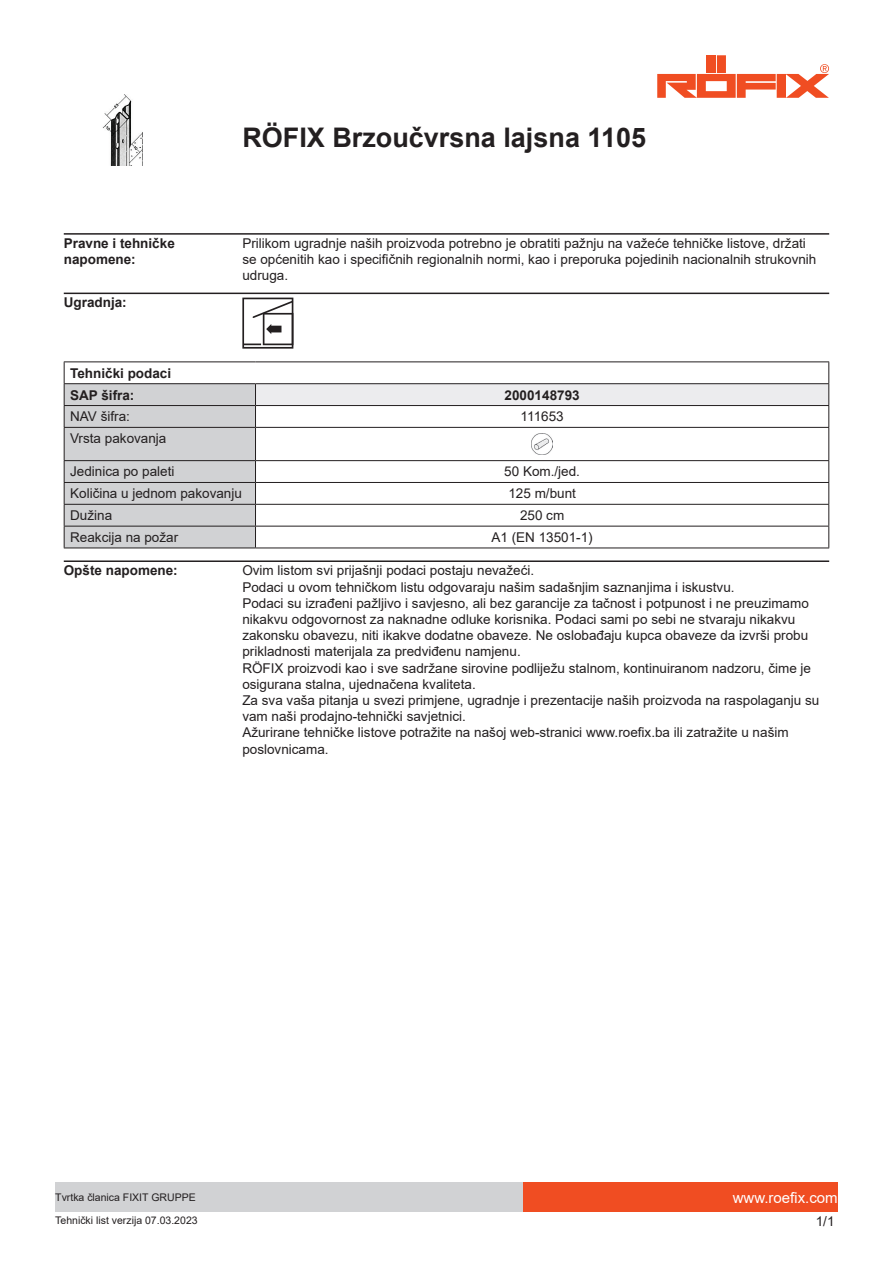
<style>
.page{position:relative;width:893px;height:1263px;background:#fff}
.page>*{position:absolute;margin:0;border:0;box-sizing:border-box;transform-origin:0 0}
.t1{font:700 27px "Arial";color:#231f20}
.t2{font:15px "Arial";color:#fff}
.t3{font:13.5px/16.2px "Arial";color:#231f20}
.t4{font:700 13.5px/16.2px "Arial";color:#231f20}
.t5{font:10.5px "Arial";color:#231f20}
</style>
<div class="page">
<img style="left:102px;top:94px;width:41px;height:71px">
<div style="left:717px;top:55px;width:9px;height:18px;background:#f04d22"></div>
<div style="left:707px;top:55px;width:9px;height:18px;background:#f04d22"></div>
<svg style="left:657px;top:64px;width:172px;height:34px"></svg>
<div style="left:523px;top:1182px;width:315px;height:30px;background:#f04d22"></div>
<div style="left:55px;top:1182px;width:468px;height:30px;background:#d1d2d4"></div>
<hr style="left:64px;top:233px;width:765px;height:2px;background:#231f20">
<hr style="left:64px;top:293px;width:765px;height:1px;background:#231f20">
<svg style="left:242px;top:298px;width:51px;height:51px"></svg>
<div style="left:255px;top:384px;width:574px;height:21px;background:#ececee"></div>
<hr style="left:64px;top:361px;width:191px;height:1px;background:#231f20">
<hr style="left:255px;top:361px;width:574px;height:1px;background:#231f20">
<hr style="left:255px;top:383px;width:574px;height:1px;background:#231f20">
<hr style="left:255px;top:405px;width:574px;height:1px;background:#231f20">
<svg style="left:828px;top:362px;width:1px;height:65px"></svg>
<hr style="left:255px;top:427px;width:574px;height:1px;background:#231f20">
<hr style="left:828px;top:428px;width:1px;height:32px;background:#231f20">
<hr style="left:255px;top:460px;width:574px;height:1px;background:#231f20">
<hr style="left:255px;top:482px;width:574px;height:1px;background:#231f20">
<hr style="left:255px;top:504px;width:574px;height:1px;background:#231f20">
<hr style="left:255px;top:526px;width:574px;height:1px;background:#231f20">
<svg style="left:64px;top:362px;width:192px;height:186px;background:#cacacc"></svg>
<svg style="left:828px;top:461px;width:1px;height:87px"></svg>
<hr style="left:64px;top:548px;width:191px;height:1px;background:#231f20">
<hr style="left:255px;top:548px;width:574px;height:1px;background:#231f20">
<img style="left:531px;top:433px;width:22px;height:22px">
<hr style="left:64px;top:560px;width:765px;height:2px;background:#231f20">
<h1 class="t1" style="left:242px;top:119px;width:405px">RÖFIX Brzoučvrsna lajsna 1105</h1>
<p class="t4" style="left:64px;top:235px;width:113px">Pravne i tehničke napomene:</p>
<p class="t3" style="left:242px;top:235px;width:575px">Prilikom ugradnje naših proizvoda potrebno je obratiti pažnju na važeće tehničke listove, držati se općenitih kao i specifičnih regionalnih normi, kao i preporuka pojedinih nacionalnih strukovnih udruga.</p>
<p class="t4" style="left:64px;top:295px;width:65px">Ugradnja:</p>
<p class="t4" style="left:70px;top:362px;width:103px;line-height:21.9px">Tehnički podaci<br>SAP šifra:</p>
<p class="t4" style="left:505px;top:387px;width:77px">2000148793</p>
<p class="t3" style="left:70px;top:408px;width:61px">NAV šifra:</p>
<p class="t3" style="left:521px;top:408px;width:45px">111653</p>
<p class="t3" style="left:70px;top:430px;width:98px">Vrsta pakovanja</p>
<p class="t3" style="left:70px;top:463px;width:106px">Jedinica po paleti</p>
<p class="t3" style="left:504px;top:463px;width:77px">50 Kom./jed.</p>
<p class="t3" style="left:70px;top:485px;width:173px">Količina u jednom pakovanju</p>
<p class="t3" style="left:508px;top:485px;width:69px">125 m/bunt</p>
<p class="t3" style="left:70px;top:507px;width:44px">Dužina</p>
<p class="t3" style="left:520px;top:507px;width:46px">250 cm</p>
<p class="t3" style="left:70px;top:529px;width:110px">Reakcija na požar</p>
<p class="t3" style="left:491px;top:529px;width:103px">A1 (EN 13501-1)</p>
<p class="t4" style="left:64px;top:563px;width:116px">Opšte napomene:</p>
<p class="t3" style="left:242px;top:562px;width:579px">Ovim listom svi prijašnji podaci postaju nevažeći.<br>Podaci u ovom tehničkom listu odgovaraju našim sadašnjim saznanjima i iskustvu.<br>Podaci su izrađeni pažljivo i savjesno, ali bez garancije za tačnost i potpunost i ne preuzimamo nikakvu odgovornost za naknadne odluke korisnika. Podaci sami po sebi ne stvaraju nikakvu zakonsku obavezu, niti ikakve dodatne obaveze. Ne oslobađaju kupca obaveze da izvrši probu prikladnosti materijala za predviđenu namjenu.<br>RÖFIX proizvodi kao i sve sadržane sirovine podliježu stalnom, kontinuiranom nadzoru, čime je osigurana stalna, ujednačena kvaliteta.<br>Za sva vaša pitanja u svezi primjene, ugradnje i prezentacije naših proizvoda na raspolaganju su vam naši prodajno-tehnički savjetnici.<br>Ažurirane tehničke listove potražite na našoj web-stranici www.roefix.ba ili zatražite u našim poslovnicama.</p>
<p class="t5" style="left:55px;top:1190px;width:142px">Tvrtka članica FIXIT GRUPPE</p>
<p class="t2" style="left:733px;top:1187px;width:107px">www.roefix.com</p>
<p class="t5" style="left:55px;top:1213px;width:144px">Tehnički list verzija 07.03.2023</p>
<p class="t3" style="left:816px;top:1213px;width:20px">1/1</p>
</div>
